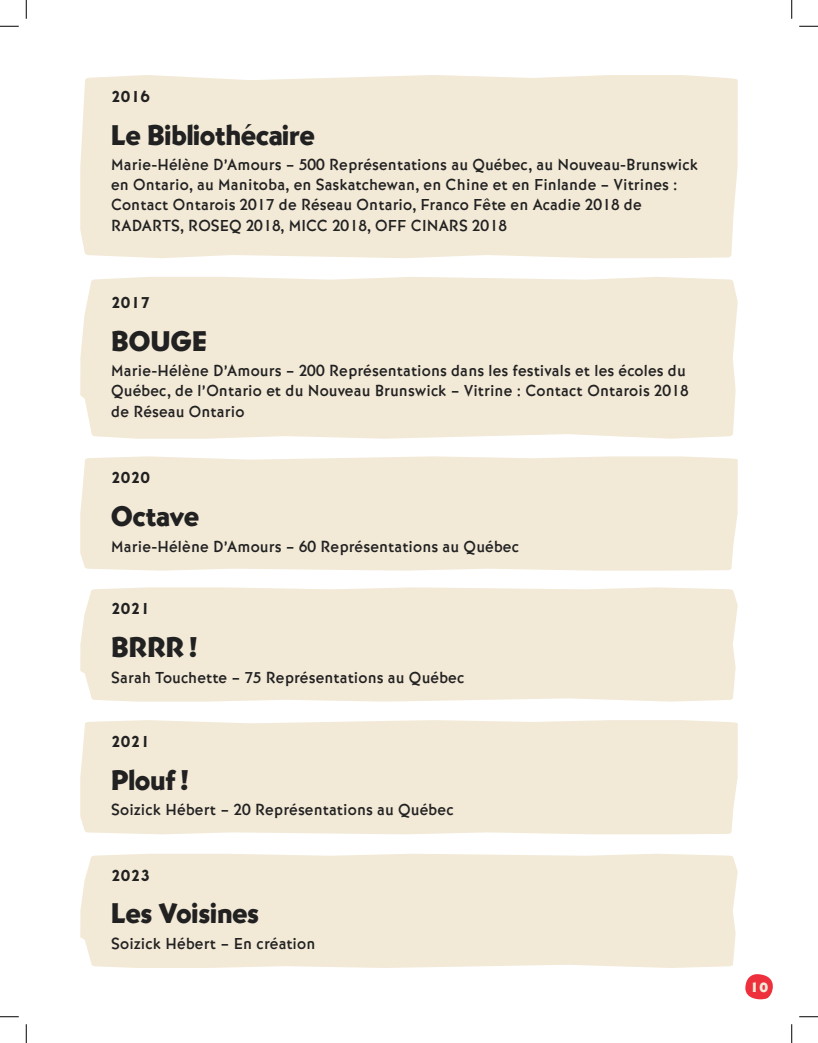
<style>
.page{position:relative;width:818px;height:1043px;background:#fff}
.page>*{position:absolute;margin:0;border:0;box-sizing:border-box;transform-origin:0 0}
.t1{font:29.75px "Bernhard Got URW Ult";letter-spacing:.01em;color:#212121}
.t2{font:500 16.62px/20.2px "Bernhard Got URW";letter-spacing:.01em;color:#212121}
.t3{font:16.62px "Bernhard Got URW Hea";letter-spacing:.01em;color:#212121}
.t4{font:14px "Bernhard Got URW Ext Hea";color:#f2e9d7}
</style>
<div class="page">
<svg style="left:745px;top:974px;width:28px;height:26px"></svg>
<div style="left:80px;top:456px;width:657px;height:114px;background:#f2e9d7"></div>
<div style="left:80px;top:720px;width:657px;height:114px;background:#f2e9d7"></div>
<div style="left:80px;top:277px;width:657px;height:161px;background:#f2e9d7"></div>
<div style="left:80px;top:587px;width:657px;height:114px;background:#f2e9d7"></div>
<div style="left:80px;top:854px;width:657px;height:114px;background:#f2e9d7"></div>
<div style="left:80px;top:75px;width:657px;height:183px;background:#f2e9d7"></div>
<svg style="left:0;top:25px;width:19px;height:2px"></svg>
<svg style="left:799px;top:25px;width:19px;height:2px"></svg>
<svg style="left:0;top:1016px;width:19px;height:1px"></svg>
<svg style="left:799px;top:1016px;width:19px;height:1px"></svg>
<svg style="left:25px;top:0;width:2px;height:19px"></svg>
<svg style="left:25px;top:1024px;width:2px;height:18px"></svg>
<svg style="left:791px;top:0;width:1px;height:19px"></svg>
<svg style="left:791px;top:1024px;width:1px;height:18px"></svg>
<p class="t3" style="left:111px;top:86px;width:40px">2016</p>
<h1 class="t1" style="left:111px;top:117px;width:205px">Le Bibliothécaire</h1>
<p class="t2" style="left:111px;top:155px;width:588px">Marie-Hélène D’Amours – 500 Représentations au Québec, au Nouveau-Brunswick en Ontario, au Manitoba, en Saskatchewan, en Chine et en Finlande – Vitrines :<br>Contact Ontarois 2017 de Réseau Ontario, Franco Fête en Acadie 2018 de RADARTS, ROSEQ 2018, MICC 2018, OFF CINARS 2018</p>
<p class="t3" style="left:111px;top:292px;width:40px">2017</p>
<h1 class="t1" style="left:111px;top:323px;width:97px">BOUGE</h1>
<p class="t2" style="left:111px;top:361px;width:579px">Marie-Hélène D’Amours – 200 Représentations dans les festivals et les écoles du<br>Québec, de l’Ontario et du Nouveau Brunswick – Vitrine : Contact Ontarois 2018 de Réseau Ontario</p>
<p class="t3" style="left:111px;top:467px;width:40px">2020</p>
<h1 class="t1" style="left:111px;top:499px;width:89px">Octave</h1>
<p class="t2" style="left:111px;top:536px;width:409px">Marie-Hélène D’Amours – 60 Représentations au Québec</p>
<p class="t3" style="left:111px;top:598px;width:40px">2021</p>
<h1 class="t1" style="left:111px;top:629px;width:88px">BRRR!</h1>
<p class="t2" style="left:111px;top:667px;width:355px">Sarah Touchette – 75 Représentations au Québec</p>
<p class="t3" style="left:111px;top:731px;width:40px">2021</p>
<h1 class="t1" style="left:111px;top:762px;width:80px">Plouf!</h1>
<p class="t2" style="left:111px;top:800px;width:344px">Soizick Hébert – 20 Représentations au Québec</p>
<p class="t3" style="left:111px;top:865px;width:40px">2023</p>
<h1 class="t1" style="left:111px;top:896px;width:149px">Les Voisines</h1>
<p class="t2" style="left:111px;top:933px;width:206px">Soizick Hébert – En création</p>
<p class="t4" style="left:749px;top:978px;width:20px">10</p>
</div>
